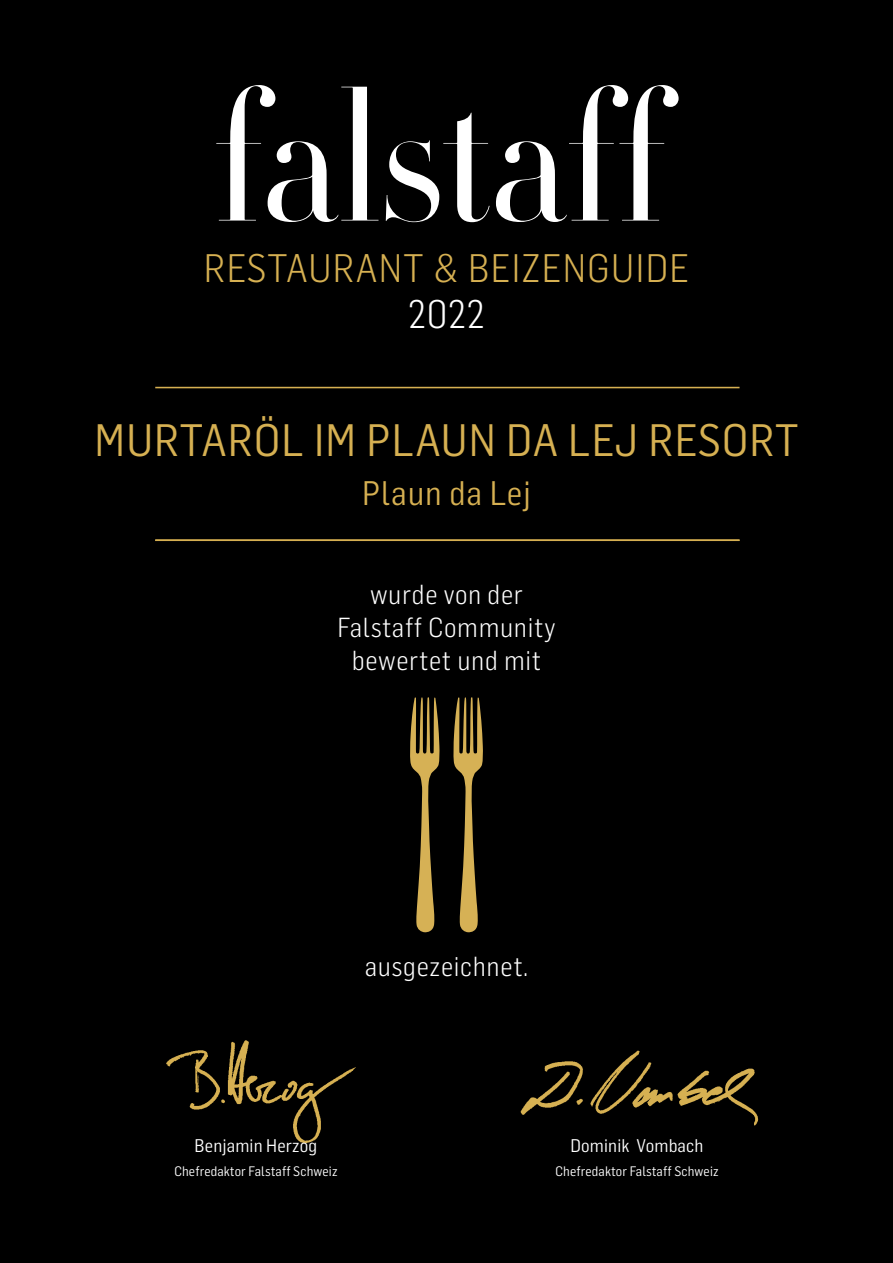
<style>
.page{position:relative;width:893px;height:1263px;background:#000}
.page>*{position:absolute;margin:0;border:0;box-sizing:border-box;transform-origin:0 0}
.t1{font:44.55px "Flama Semicondensed";letter-spacing:.025em;color:#d6b052}
.t2{font:300 39px "Flama Semicondensed";letter-spacing:.035em;color:#d6b052}
.t3{font:300 39px "Flama Semicondensed";color:#fff}
.t4{font:33.45px "Flama Semicondensed";letter-spacing:.025em;color:#d6b052}
.t5{font:300 27px/33px "Flama Semicondensed";letter-spacing:.025em;color:#fff;text-align:center}
.t6{font:18px "Flama Semicondensed";letter-spacing:.01em;color:#fff}
.t7{font:13.5px "Flama Semicondensed";letter-spacing:.01em;color:#fff}
</style>
<div class="page">
<img style="left:520px;top:1050px;width:239px;height:76px">
<img style="left:166px;top:1040px;width:190px;height:103px">
<svg style="left:216px;top:85px;width:463px;height:137px"></svg>
<hr style="left:155px;top:387px;width:584px;height:1px;background:#d6b052">
<hr style="left:155px;top:539px;width:584px;height:2px;background:#d6b052">
<svg style="left:410px;top:697px;width:30px;height:235px"></svg>
<svg style="left:453px;top:697px;width:30px;height:235px"></svg>
<h2 class="t2" style="left:204px;top:243px;width:487px">RESTAURANT &amp; BEIZENGUIDE</h2>
<h2 class="t3" style="left:408px;top:289px;width:78px">2022</h2>
<h1 class="t1" style="left:95px;top:412px;width:705px">MURTARÖL IM PLAUN DA LEJ RESORT</h1>
<p class="t4" style="left:362px;top:472px;width:170px">Plaun da Lej</p>
<p class="t5" style="left:337px;top:576px;width:220px">wurde von der<br>Falstaff Community bewertet und mit</p>
<p class="t5" style="left:365px;top:949px;width:165px">ausgezeichnet.</p>
<p class="t6" style="left:195px;top:1133px;width:124px">Benjamin Herzog</p>
<p class="t7" style="left:174px;top:1162px;width:165px">Chefredaktor Falstaff Schweiz</p>
<p class="t6" style="left:571px;top:1133px;width:134px">Dominik Vombach</p>
<p class="t7" style="left:555px;top:1162px;width:165px">Chefredaktor Falstaff Schweiz</p>
</div>
